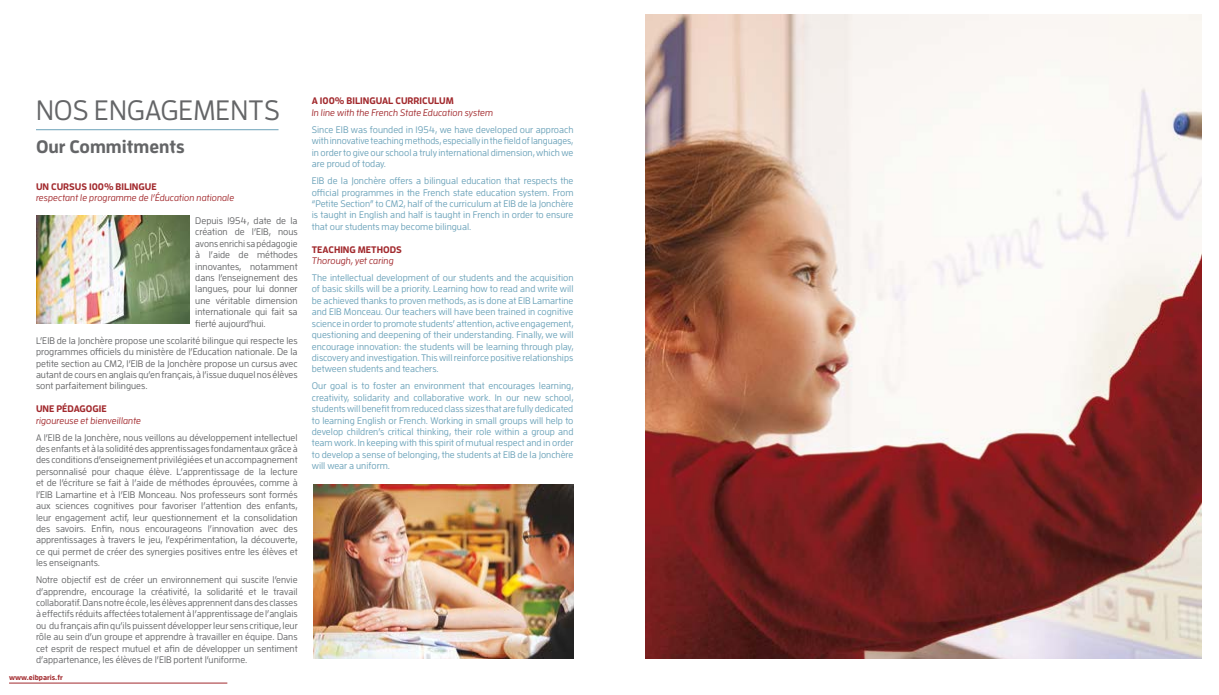
<style>
.page{position:relative;width:1219px;height:695px;background:#fff}
.page>*{position:absolute;margin:0;border:0;box-sizing:border-box;transform-origin:0 0}
.t1{font:500 28px "Enzo OT";color:#646567}
.t2{font:700 18px "Enzo OT";color:#646567}
.t3{font:500 9.5px/11.4px "Enzo OT";color:#646567;text-align:justify}
.t4{font:500 9.5px/11.4px "Enzo OT";color:#6ba2b9;text-align:justify}
.t5{font:italic 500 9.5px "Enzo OT";color:#a22a2e}
.t6{font:700 9.5px "Enzo OT";color:#a22a2e}
.t7{font:700 7.2px "Enzo OT";color:#a22a2e}
</style>
<div class="page">
<hr style="left:9px;top:682px;width:218px;height:1px;background:#a22a2e">
<hr style="left:36px;top:129px;width:243px;height:1px;background:#6ba2b9">
<img style="left:36px;top:216px;width:154px;height:107px">
<img style="left:313px;top:484px;width:260px;height:174px">
<img style="left:645px;top:14px;width:556px;height:644px">
<h1 class="t1" style="left:36px;top:93px;width:245px">NOS ENGAGEMENTS</h1>
<h2 class="t2" style="left:36px;top:136px;width:150px">Our Commitments</h2>
<p class="t6" style="left:36px;top:181px;width:122px">UN CURSUS 100% BILINGUE</p>
<p class="t5" style="left:36px;top:192px;width:200px">respectant le programme de l’Éducation nationale</p>
<p class="t3" style="left:195px;top:215px;width:104px">Depuis 1954, date de la création de l’EIB, nous avons enrichi sa pédagogie à l’aide de méthodes innovantes, notamment dans l’enseignement des langues, pour lui donner une véritable dimension internationale qui fait sa fierté aujourd’hui.</p>
<p class="t3" style="left:36px;top:334px;width:263px">L’EIB de la Jonchère propose une scolarité bilingue qui respecte les programmes officiels du ministère de l’Education nationale. De la petite section au CM2, l’EIB de la Jonchère propose un cursus avec autant de cours en anglais qu’en français, à l’issue duquel nos élèves sont parfaitement bilingues.</p>
<p class="t6" style="left:36px;top:403px;width:72px">UNE PÉDAGOGIE</p>
<p class="t5" style="left:36px;top:414px;width:107px">rigoureuse et bienveillante</p>
<p class="t3" style="left:36px;top:431px;width:263px">A l’EIB de la Jonchère, nous veillons au développement intellectuel des enfants et à la solidité des apprentissages fondamentaux grâce à des conditions d’enseignement privilégiées et un accompagnement personnalisé pour chaque élève. L’apprentissage de la lecture et de l’écriture se fait à l’aide de méthodes éprouvées, comme à l’EIB Lamartine et à l’EIB Monceau. Nos professeurs sont formés aux sciences cognitives pour favoriser l’attention des enfants, leur engagement actif, leur questionnement et la consolidation des savoirs. Enfin, nous encourageons l’innovation avec des apprentissages à travers le jeu, l’expérimentation, la découverte, ce qui permet de créer des synergies positives entre les élèves et les enseignants.</p>
<p class="t3" style="left:36px;top:574px;width:263px">Notre objectif est de créer un environnement qui suscite l’envie d’apprendre, encourage la créativité, la solidarité et le travail collaboratif. Dans notre école, les élèves apprennent dans des classes à effectifs réduits affectées totalement à l’apprentissage de l’anglais ou du français afin qu’ils puissent développer leur sens critique, leur rôle au sein d’un groupe et apprendre à travailler en équipe. Dans cet esprit de respect mutuel et afin de développer un sentiment d’appartenance, les élèves de l’EIB portent l’uniforme.</p>
<p class="t7" style="left:9px;top:673px;width:55px">www.eibparis.fr</p>
<p class="t6" style="left:312px;top:95px;width:144px">A 100% BILINGUAL CURRICULUM</p>
<p class="t5" style="left:312px;top:107px;width:183px">In line with the French State Education system</p>
<p class="t4" style="left:312px;top:124px;width:263px">Since EIB was founded in 1954, we have developed our approach with innovative teaching methods, especially in the field of languages, in order to give our school a truly international dimension, which we are proud of today.</p>
<p class="t4" style="left:312px;top:175px;width:263px">EIB de la Jonchère offers a bilingual education that respects the official programmes in the French state education system. From “Petite Section” to CM2, half of the curriculum at EIB de la Jonchère is taught in English and half is taught in French in order to ensure that our students may become bilingual.</p>
<p class="t6" style="left:312px;top:243px;width:91px">TEACHING METHODS</p>
<p class="t5" style="left:312px;top:255px;width:83px">Thorough, yet caring</p>
<p class="t4" style="left:312px;top:272px;width:263px">The intellectual development of our students and the acquisition of basic skills will be a priority. Learning how to read and write will be achieved thanks to proven methods, as is done at EIB Lamartine and EIB Monceau. Our teachers will have been trained in cognitive science in order to promote students’ attention, active engagement, questioning and deepening of their understanding. Finally, we will encourage innovation: the students will be learning through play, discovery and investigation. This will reinforce positive relationships between students and teachers.</p>
<p class="t4" style="left:312px;top:380px;width:263px">Our goal is to foster an environment that encourages learning, creativity, solidarity and collaborative work. In our new school, students will benefit from reduced class sizes that are fully dedicated to learning English or French. Working in small groups will help to develop children’s critical thinking, their role within a group and team work. In keeping with this spirit of mutual respect and in order to develop a sense of belonging, the students at EIB de la Jonchère will wear a uniform.</p>
</div>
